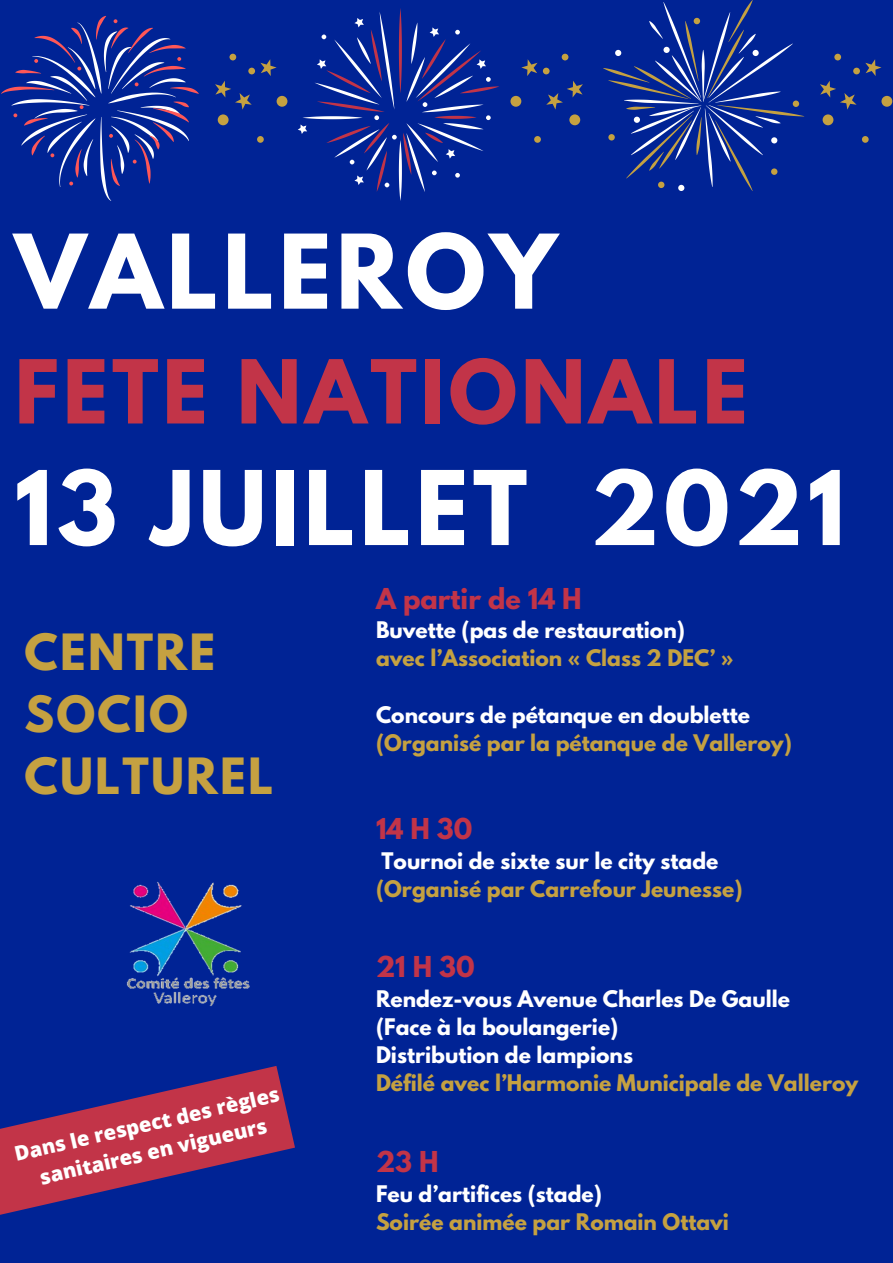
<style>
.page{position:relative;width:893px;height:1263px;background:#002395}
.page>*{position:absolute;margin:0;border:0;box-sizing:border-box;transform-origin:0 0}
.t1{font:700 91.05px "League Spartan";letter-spacing:.05em;color:#fff}
.t2{font:700 78px "League Spartan";letter-spacing:.05em;color:#c23448}
.t3{font:700 44.25px "League Spartan";letter-spacing:.05em;color:#c5a141}
.t4{font:700 25.5px "League Spartan";color:#c23448}
.t5{font:700 20.25px "League Spartan";color:#fff}
.t6{font:700 20.25px "League Spartan";color:#c5a141}
.t7{font:800 20.25px/28.1px "Open Sans";color:#fff;text-align:center}
</style>
<div class="page">
<svg style="left:298px;top:8px;width:201px;height:193px"></svg>
<svg style="left:1px;top:16px;width:198px;height:185px"></svg>
<svg style="left:603px;top:0;width:201px;height:191px"></svg>
<div style="left:771px;top:168px;width:6px;height:7px;background:#c5a141;border-radius:50%"></div>
<div style="left:608px;top:134px;width:7px;height:6px;background:#c5a141;border-radius:50%"></div>
<svg style="left:215px;top:81px;width:37px;height:29px"></svg>
<svg style="left:260px;top:59px;width:17px;height:17px"></svg>
<div style="left:218px;top:114px;width:11px;height:11px;background:#c5a141;border-radius:50%"></div>
<div style="left:277px;top:96px;width:10px;height:11px;background:#c5a141;border-radius:50%"></div>
<div style="left:229px;top:54px;width:7px;height:6px;background:#c5a141;border-radius:50%"></div>
<div style="left:248px;top:68px;width:7px;height:6px;background:#c5a141;border-radius:50%"></div>
<div style="left:257px;top:136px;width:7px;height:7px;background:#c5a141;border-radius:50%"></div>
<svg style="left:820px;top:81px;width:36px;height:29px"></svg>
<svg style="left:865px;top:59px;width:16px;height:17px"></svg>
<div style="left:822px;top:114px;width:11px;height:11px;background:#c5a141;border-radius:50%"></div>
<div style="left:881px;top:96px;width:11px;height:11px;background:#c5a141;border-radius:50%"></div>
<div style="left:834px;top:54px;width:7px;height:6px;background:#c5a141;border-radius:50%"></div>
<div style="left:853px;top:68px;width:7px;height:6px;background:#c5a141;border-radius:50%"></div>
<div style="left:862px;top:136px;width:6px;height:7px;background:#c5a141;border-radius:50%"></div>
<svg style="left:546px;top:81px;width:37px;height:29px"></svg>
<svg style="left:521px;top:59px;width:16px;height:17px"></svg>
<div style="left:569px;top:114px;width:11px;height:11px;background:#c5a141;border-radius:50%"></div>
<div style="left:510px;top:96px;width:11px;height:11px;background:#c5a141;border-radius:50%"></div>
<svg style="left:562px;top:54px;width:6px;height:6px"></svg>
<svg style="left:543px;top:68px;width:6px;height:6px"></svg>
<div style="left:534px;top:136px;width:7px;height:7px;background:#c5a141;border-radius:50%"></div>
<img style="left:126px;top:881px;width:124px;height:126px">
<svg style="left:0;top:1066px;width:295px;height:149px;fill:#c23448"></svg>
<p class="t1" style="left:15px;top:227px;width:544px">VALLEROY</p>
<p class="t2" style="left:15px;top:353px;width:734px">FETE NATIONALE</p>
<p class="t1" style="left:15px;top:463px;width:832px">13 JUILLET 2021</p>
<p class="t4" style="left:376px;top:585px;width:207px">A partir de 14 H</p>
<p class="t5" style="left:376px;top:620px;width:310px">Buvette (pas de restauration)</p>
<p class="t6" style="left:376px;top:648px;width:359px">avec l’Association « Class 2 DEC’ »</p>
<p class="t5" style="left:376px;top:704px;width:375px">Concours de pétanque en doublette</p>
<p class="t6" style="left:376px;top:733px;width:417px">(Organisé par la pétanque de Valleroy)</p>
<p class="t3" style="left:25px;top:630px;width:192px">CENTRE</p>
<p class="t3" style="left:25px;top:692px;width:165px">SOCIO</p>
<p class="t3" style="left:25px;top:754px;width:250px">CULTUREL</p>
<p class="t7" style="left:12px;top:1140px;width:272px;rotate:-13deg">Dans le respect des règles sanitaires en vigueurs</p>
<p class="t4" style="left:376px;top:816px;width:98px">14 H 30</p>
<p class="t5" style="left:381px;top:850px;width:338px">Tournoi de sixte sur le city stade</p>
<p class="t6" style="left:376px;top:878px;width:368px">(Organisé par Carrefour Jeunesse)</p>
<p class="t4" style="left:376px;top:954px;width:100px">21 H 30</p>
<p class="t5" style="left:376px;top:989px;width:415px">Rendez-vous Avenue Charles De Gaulle</p>
<p class="t5" style="left:376px;top:1017px;width:244px">(Face à la boulangerie)</p>
<p class="t5" style="left:376px;top:1045px;width:258px">Distribution de lampions</p>
<p class="t6" style="left:376px;top:1073px;width:484px">Défilé avec l’Harmonie Municipale de Valleroy</p>
<p class="t4" style="left:376px;top:1149px;width:64px">23 H</p>
<p class="t5" style="left:376px;top:1183px;width:227px">Feu d’artifices (stade)</p>
<p class="t6" style="left:376px;top:1211px;width:354px">Soirée animée par Romain Ottavi</p>
</div>
